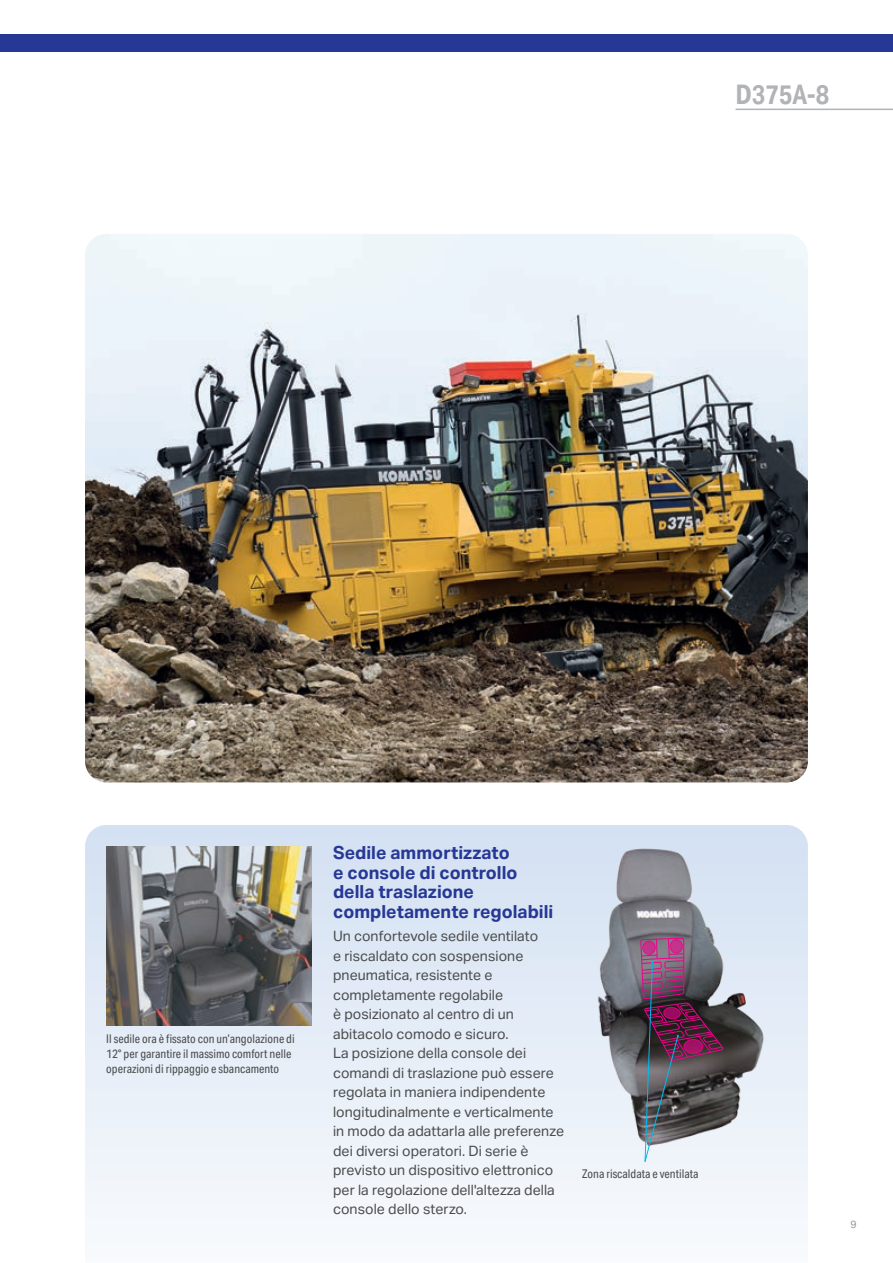
<style>
.page{position:relative;width:893px;height:1263px;background:#fff}
.page>*{position:absolute;margin:0;border:0;box-sizing:border-box;transform-origin:0 0}
.t1{font:700 27px "Aktiv Grotesk Cd";color:#b2b3b7}
.t2{font:700 18px/19.5px "Aktiv Grotesk";color:#263895}
.t3{font:14.25px/19.5px "Aktiv Grotesk";color:#4b4c4d}
.t4{font:12px/15px "Aktiv Grotesk Cd";color:#4b4c4d}
.t5{font:10.5px "Aktiv Grotesk";color:#939598}
</style>
<div class="page">
<svg style="left:85px;top:825px;width:723px;height:394px"></svg>
<img style="left:85px;top:234px;width:723px;height:548px">
<img style="left:106px;top:846px;width:206px;height:180px">
<img style="left:595px;top:845px;width:176px;height:306px">
<img style="left:640px;top:937px;width:84px;height:229px">
<div style="left:0;top:34px;width:893px;height:17px;background:#263895"></div>
<hr style="left:735px;top:109px;width:158px;height:1px;background:#b2b3b7">
<h1 class="t1" style="left:735px;top:79px;width:95px">D375A-8</h1>
<p class="t4" style="left:106px;top:1031px;width:190px">Il sedile ora è fissato con un’angolazione di<br>12° per garantire il massimo comfort nelle operazioni di rippaggio e sbancamento</p>
<p class="t2" style="left:333px;top:843px;width:222px">Sedile ammortizzato<br>e console di controllo della traslazione completamente regolabili</p>
<p class="t3" style="left:333px;top:927px;width:233px">Un confortevole sedile ventilato<br>e riscaldato con sospensione pneumatica, resistente e completamente regolabile<br>è posizionato al centro di un abitacolo comodo e sicuro.<br>La posizione della console dei comandi di traslazione può essere regolata in maniera indipendente longitudinalmente e verticalmente in modo da adattarla alle preferenze dei diversi operatori. Di serie è previsto un dispositivo elettronico per la regolazione dell'altezza della console dello sterzo.</p>
<p class="t4" style="left:582px;top:1166px;width:118px">Zona riscaldata e ventilata</p>
<p class="t5" style="left:850px;top:1218px;width:8px">9</p>
</div>
